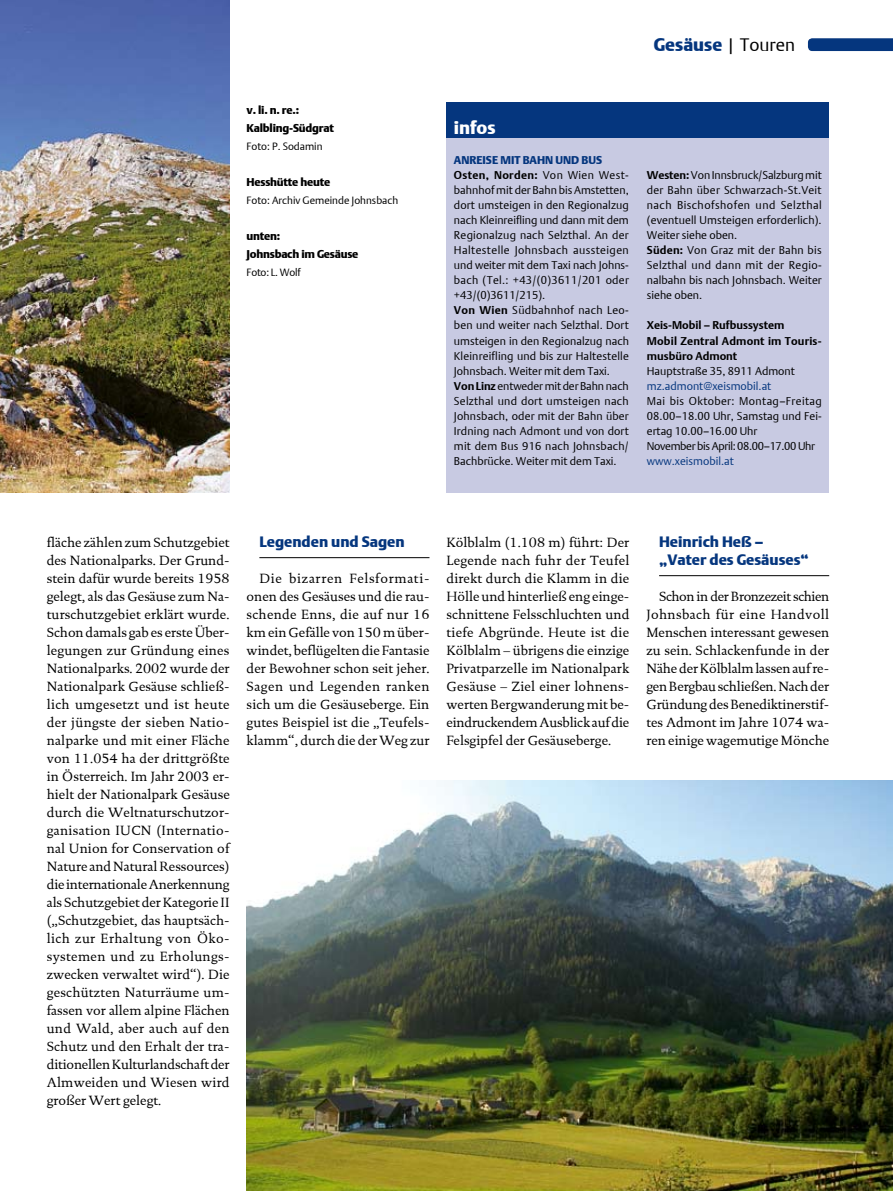
<style>
.page{position:relative;width:893px;height:1191px;background:#fff}
.page>*{position:absolute;margin:0;border:0;box-sizing:border-box;transform-origin:0 0}
.t1{font:900 18px "DTL Argo T";color:#05367e}
.t2{font:900 18px "DTL Argo T";color:#fff}
.t3{font:900 15px/18px "DTL Argo T";color:#05367e}
.t4{font:13.5px/18px "DTL Documenta T";color:#000;text-align:justify}
.t5{font:300 11.25px/15px "DTL Argo T";letter-spacing:.01em;color:#000}
.t6{font:900 11.25px/18px "DTL Argo T";letter-spacing:-.02em;color:#000}
.t7{font:700 11.25px/15px "DTL Argo T";color:#000}
.t8{font:300 11.25px "DTL Argo T";color:#05367e}
.t9{font:900 11.25px "DTL Argo T";color:#05367e}
.t10{font:300 10.5px "DTL Argo T";color:#000}
.t11{font:300 10.5px "DTL Argo T";letter-spacing:-.02em;color:#000}
.s1{font-weight:300;color:#000}
.s2{font-weight:900;color:#05367e}
.s3{font-weight:700}
</style>
<div class="page">
<hr style="left:259px;top:557px;width:170px;height:1px;background:#000">
<hr style="left:659px;top:575px;width:170px;height:1px;background:#000">
<div style="left:446px;top:102px;width:383px;height:36px;background:#05367e"></div>
<div style="left:446px;top:138px;width:383px;height:354px;background:#c8cae2"></div>
<img style="left:247px;top:780px;width:646px;height:411px">
<img style="left:0;top:0;width:230px;height:492px">
<svg style="left:808px;top:38px;width:85px;height:13px"></svg>
<p class="t6" style="left:247px;top:101px;width:89px">v. li. n. re.:<br>Kalbling-Südgrat</p>
<p class="t10" style="left:247px;top:140px;width:77px">Foto: P. Sodamin</p>
<p class="t6" style="left:247px;top:173px;width:85px">Hesshütte heute</p>
<p class="t10" style="left:247px;top:194px;width:153px">Foto: Archiv Gemeinde Johnsbach</p>
<p class="t6" style="left:247px;top:227px;width:113px">unten:<br>Johnsbach im Gesäuse</p>
<p class="t11" style="left:247px;top:266px;width:56px">Foto: L. Wolf</p>
<h1 class="t1" style="left:654px;top:34px;width:143px">Gesäuse <span class="s1">| Touren</span></h1>
<h1 class="t2" style="left:454px;top:117px;width:43px">infos</h1>
<p class="t9" style="left:454px;top:154px;width:111px">Anreise mit Bahn und</p>
<p class="t5" style="left:454px;top:153px;width:177px;text-indent:128px"><span class="s2">Bus<br></span><span class="s3">Osten, Norden:</span> Von Wien West&shy;bahnhof mit der Bahn bis Amstetten, dort umsteigen in den Regionalzug nach Kleinreifling und dann mit dem<br>Regionalzug nach Selzthal. An der<br>Haltestelle Johnsbach aussteigen und weiter mit dem Taxi nach Johns&shy;bach (Tel.: +43/(0)3611/201 oder +43/(0)3611/215).<br><span class="s3">Von Wien</span> Südbahnhof nach Leo&shy;ben und weiter nach Selzthal. Dort umsteigen in den Regionalzug nach<br>Kleinreifling und bis zur Haltestelle<br>Johnsbach. Weiter mit dem Taxi.<br><span class="s3">Von Linz</span> entweder mit der Bahn nach<br>Selzthal und dort umsteigen nach<br>Johnsbach, oder mit der Bahn über<br>Irdning nach Admont und von dort mit dem Bus 916 nach Johnsbach/<br>Bachbrücke. Weiter mit dem Taxi.</p>
<p class="t5" style="left:647px;top:168px;width:176px"><span class="s3">Westen:</span> Von Innsbruck/Salzburg mit der Bahn über Schwarzach-St.Veit nach Bischofshofen und Selzthal (eventuell Umsteigen erforderlich).<br>Weiter siehe oben.<br><span class="s3">Süden:</span> Von Graz mit der Bahn bis<br>Selzthal und dann mit der Regio&shy;nalbahn bis nach Johnsbach. Weiter siehe oben.</p>
<p class="t7" style="left:647px;top:318px;width:176px">Xeis-Mobil – Rufbussystem<br>Mobil Zentral Admont im Touris&shy;musbüro Admont</p>
<p class="t5" style="left:647px;top:363px;width:150px">Hauptstraße 35, 8911 Admont</p>
<p class="t8" style="left:647px;top:379px;width:126px">mz.admont@xeismobil.at</p>
<p class="t5" style="left:647px;top:393px;width:176px">Mai bis Oktober: Montag–Freitag<br>08.00–18.00 Uhr, Samstag und Fei&shy;ertag 10.00–16.00 Uhr<br>November bis April: 08.00–17.00 Uhr</p>
<p class="t8" style="left:647px;top:454px;width:88px">www.xeismobil.at</p>
<p class="t4" style="left:47px;top:533px;width:184px">fläche zählen zum Schutzgebiet des Nationalparks. Der Grund&shy;stein dafür wurde bereits 1958 gelegt, als das Gesäuse zum Na&shy;turschutzgebiet erklärt wurde.<br>Schon damals gab es erste Über&shy;legungen zur Gründung eines Nationalparks. 2002 wurde der Nationalpark Gesäuse schließ&shy;lich umgesetzt und ist heute der jüngste der sieben Natio&shy;nalparke und mit einer Fläche von 11.054 ha der drittgrößte in Österreich. Im Jahr 2003 er&shy;hielt der Nationalpark Gesäuse durch die Weltnaturschutzor&shy;ganisation IUCN (Internatio&shy;nal Union for Conservation of Nature and Natural Ressources) die internationale Anerkennung als Schutzgebiet der Kategorie II („Schutzgebiet, das hauptsäch&shy;lich zur Erhaltung von Öko&shy;systemen und zu Erholungs&shy;zwecken verwaltet wird“). Die geschützten Naturräume um&shy;fassen vor allem alpine Flächen und Wald, aber auch auf den Schutz und den Erhalt der tra&shy;ditionellen Kulturlandschaft der Almweiden und Wiesen wird großer Wert gelegt.</p>
<p class="t3" style="left:259px;top:532px;width:147px">Legenden und Sagen</p>
<p class="t4" style="left:247px;top:569px;width:184px;text-indent:13px">Die bizarren Felsformati&shy;onen des Gesäuses und die rau&shy;schende Enns, die auf nur 16 km ein Gefälle von 150 m über&shy;windet, beflügelten die Fantasie der Bewohner schon seit jeher.<br>Sagen und Legenden ranken sich um die Gesäuseberge. Ein gutes Beispiel ist die „Teufels&shy;klamm“, durch die der Weg zur</p>
<p class="t4" style="left:446px;top:533px;width:184px">Kölblalm (1.108 m) führt: Der Legende nach fuhr der Teufel direkt durch die Klamm in die Hölle und hinterließ eng einge&shy;schnittene Felsschluchten und tiefe Abgründe. Heute ist die Kölblalm – übrigens die einzige Privatparzelle im Nationalpark Gesäuse – Ziel einer lohnens&shy;werten Bergwanderung mit be&shy;eindruckendem Ausblick auf die Felsgipfel der Gesäuseberge.</p>
<p class="t3" style="left:659px;top:532px;width:151px">Heinrich Heß – „Vater des Gesäuses“</p>
<p class="t4" style="left:646px;top:587px;width:184px;text-indent:13px">Schon in der Bronzezeit schien Johnsbach für eine Handvoll Menschen interessant gewesen zu sein. Schlackenfunde in der Nähe der Kölblalm lassen auf re&shy;gen Bergbau schließen. Nach der Gründung des Benediktinerstif&shy;tes Admont im Jahre 1074 wa&shy;ren einige wagemutige Mönche</p>
</div>
